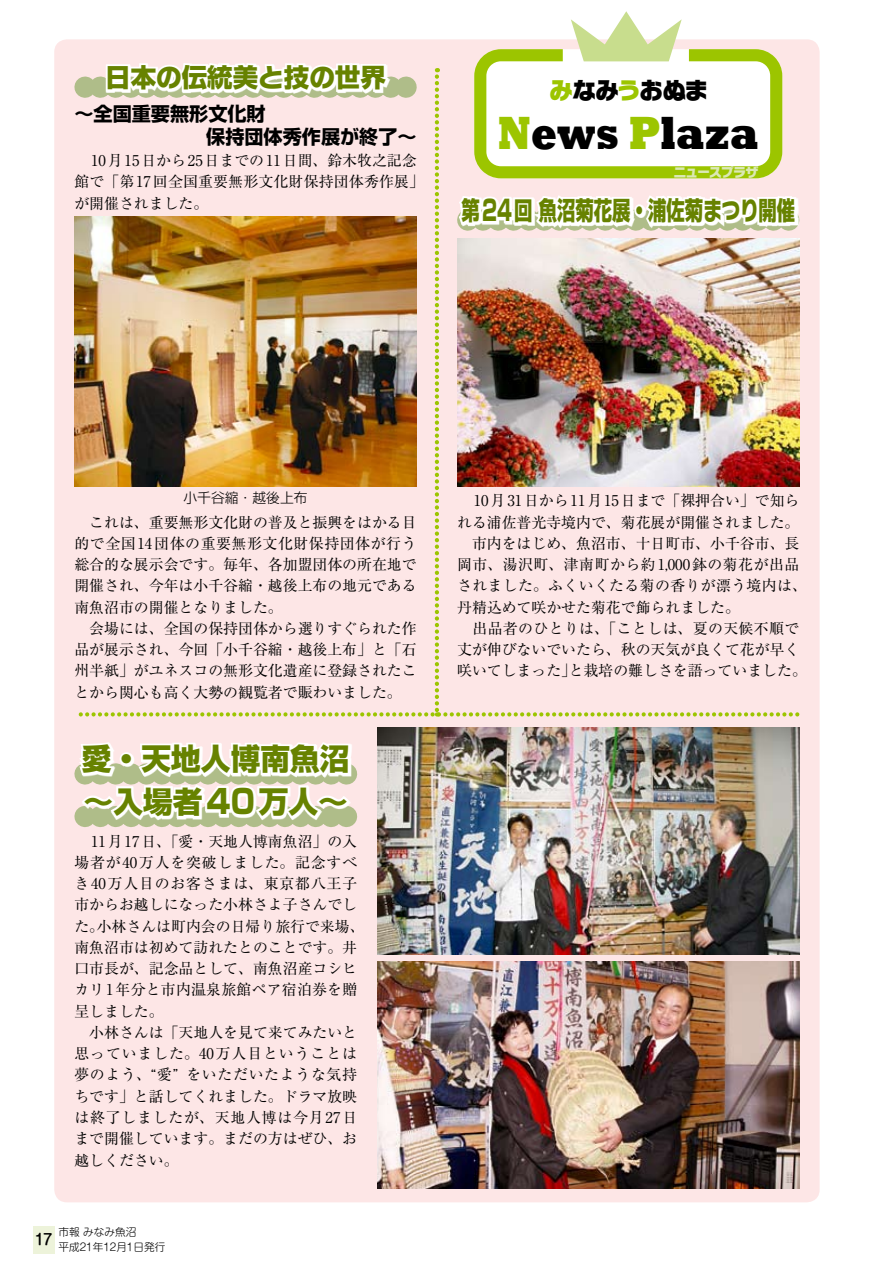
<style>
.page{position:relative;width:893px;height:1263px;background:#fff}
.page>*{position:absolute;margin:0;border:0;box-sizing:border-box;transform-origin:0 0}
.t1{font:800 47.85px "Rockwell";color:#000;scale:.8 1}
.t2{font:800 29.7px/42.5px "Shin Go Pr 6";color:#678200}
.t3{font:800 28.35px "Shin Go Pr 6";color:#678200;scale:.65 1}
.t4{font:800 25.5px "Shin Go Pr 6";color:#678200;scale:.72 1}
.t5{font:800 25.5px "Shin Go Pr 6";color:#678200}
.t6{font:900 22.95px "Typelabo N Std";letter-spacing:-.02em;color:#000}
.t7{font:700 19.2px/23.4px "Shin Go Pr 6";color:#000}
.t8{font:14.85px/21.3px "Ryumin Pr 6";color:#000}
.t9{font:14.85px "Ryumin Pr 6";letter-spacing:.025em;color:#000}
.t10{font:14.85px "Ryumin Pr 6";letter-spacing:.055em;color:#000}
.t11{font:14.85px "Ryumin Pr 6";letter-spacing:.035em;color:#000}
.t12{font:14.85px "Ryumin Pr 6";letter-spacing:.06em;color:#000}
.t13{font:14.85px "Ryumin Pr 6";letter-spacing:.045em;color:#000}
.t14{font:500 14.85px "Shin M Go Pro";color:#000}
.t15{font:300 13.8px "Shin Go Pr 6";color:#000}
.t16{font:900 12.45px "Typelabo N Std";letter-spacing:-.045em;color:#dbe8b5}
.t17{font:300 10.65px "Shin M Go Pro";color:#000}
.s1{font-family:"Typelabo N Std"}
.s2{color:#9cc500}
.s3{font-size:33px}
</style>
<div class="page">
<div style="left:54px;top:39px;width:766px;height:1163px;background:#fde6e6;border-radius:13px"></div>
<div style="left:33px;top:1226px;width:21px;height:27px;background:#edf3da"></div>
<hr style="left:892px;top:0;width:1px;height:43px;background:#dde3cc">
<img style="left:377px;top:727px;width:422px;height:228px">
<img style="left:74px;top:217px;width:7px;height:270px">
<svg style="left:353px;top:727px;width:47px;height:69px"></svg>
<svg style="left:74px;top:766px;width:324px;height:72px"></svg>
<svg style="left:76px;top:742px;width:277px;height:85px"></svg>
<img style="left:377px;top:961px;width:422px;height:227px">
<img style="left:81px;top:11px;width:718px;height:705px">
<h3 class="t5" style="left:105px;top:57px;width:282px">日本<span class="s1">の</span>伝統美<span class="s1">と</span>技<span class="s1">の</span>世界</h3>
<p class="t7" style="left:206px;top:102px;width:212px;text-indent:-132px">～全国重要無形文化財<br>保持団体秀作展が終了~</p>
<p class="t8" style="left:74px;top:149px;width:351px">　10月15日から25日までの11日間、鈴木牧之記念館で「第17回全国重要無形文化財保持団体秀作展「が開催されました。</p>
<h3 class="t6" style="left:550px;top:73px;width:160px"><span class="s2">み</span>なみ<span class="s2">う</span>おぬま</h3>
<h1 class="t1" style="left:498px;top:105px;width:327px"><span class="s2">N</span>ews <span class="s2">P</span>laza</h1>
<p class="t16" style="left:674px;top:163px;width:86px">ニュースプラザ</p>
<h3 class="t4" style="left:514px;top:190px;width:392px">回魚沼菊花展・浦佐菊<span class="s1">まつり</span>開催</h3>
<h3 class="t4" style="left:461px;top:190px;width:27px">第</h3>
<h3 class="t3" style="left:482px;top:188px;width:48px">24</h3>
<p class="t15" style="left:183px;top:487px;width:126px">小千谷縮・越後上布</p>
<p class="t8" style="left:74px;top:511px;width:344px">　これは、重要無形文化財の普及と振興をはかる目的で全国14団体の重要無形文化財保持団体が行う総合的な展示会です。毎年、各加盟団体の所在地で開催され、今年は小千谷縮・越後上布の地元である南魚沼市の開催となりました。<br>　会場には、全国の保持団体から選りすぐられた作品が展示され、今回「小千谷縮・越後上布」と「石州半紙」がユネスコの無形文化遺産に登録されたことから関心も高く大勢の観覧者で賑わいました。</p>
<h2 class="t2" style="left:82px;top:737px;width:269px">愛・天地人博南魚沼〜入場者<span class="s3">40</span>万人〜</h2>
<p class="t8" style="left:74px;top:829px;width:284px">　11月17日、「愛・天地人博南魚沼」の入</p>
<p class="t10" style="left:74px;top:851px;width:284px">場者が40万人を突破しました。記念すべ</p>
<p class="t10" style="left:74px;top:872px;width:284px">き40万人目のお客さまは、東京都八王子</p>
<p class="t8" style="left:74px;top:893px;width:284px">市からお越しになった小林さよ子さんでし</p>
<p class="t8" style="left:97px;top:915px;width:269px">小林さんは町内会の日帰り旅行で来場、</p>
<p class="t8" style="left:74px;top:915px;width:31px">た。</p>
<p class="t8" style="left:74px;top:936px;width:284px">南魚沼市は初めて訪れたとのことです。井</p>
<p class="t8" style="left:74px;top:957px;width:284px">口市長が、記念品として、南魚沼産コシヒ</p>
<p class="t8" style="left:74px;top:978px;width:284px">カリ1年分と市内温泉旅館ペア宿泊券を贈</p>
<p class="t8" style="left:74px;top:1000px;width:91px">呈しました。</p>
<p class="t8" style="left:74px;top:1021px;width:284px">　小林さんは「天地人を見て来てみたいと</p>
<p class="t12" style="left:74px;top:1042px;width:284px">思っていました。40万人目ということは</p>
<p class="t13" style="left:186px;top:1063px;width:172px">をいただいたような気持</p>
<p class="t8" style="left:74px;top:1063px;width:284px">夢のよう、“愛”<br>ちです」と話してくれました。ドラマ放映は終了しましたが、天地人博は今月27日まで開催しています。まだの方はぜひ、お越しください。</p>
<p class="t17" style="left:58px;top:1223px;width:79px">市報みなみ魚沼</p>
<p class="t14" style="left:35px;top:1227px;width:18px">17</p>
<p class="t17" style="left:58px;top:1238px;width:108px">平成21年12月1日発行</p>
<p class="t8" style="left:457px;top:489px;width:344px">　10月31日から11月15日まで「裸押合い」で知ら</p>
<p class="t8" style="left:457px;top:511px;width:344px">れる浦佐普光寺境内で、菊花展が開催されました。</p>
<p class="t8" style="left:457px;top:532px;width:344px">　市内をはじめ、魚沼市、十日町市、小千谷市、長</p>
<p class="t11" style="left:457px;top:553px;width:344px">岡市、湯沢町、津南町から約1,000鉢の菊花が出品</p>
<p class="t9" style="left:457px;top:574px;width:351px">されました。ふくいくたる菊の香りが漂う境内は、</p>
<p class="t8" style="left:457px;top:596px;width:284px">丹精込めて咲かせた菊花で飾られました。</p>
<p class="t9" style="left:457px;top:617px;width:344px">　出品者のひとりは、「ことしは、夏の天候不順で</p>
<p class="t8" style="left:457px;top:638px;width:344px">丈が伸びないでいたら、秋の天気が良くて花が早く</p>
<p class="t8" style="left:569px;top:659px;width:240px">と栽培の難しさを語っていました。</p>
<p class="t8" style="left:457px;top:659px;width:121px">咲いてしまった」</p>
</div>
